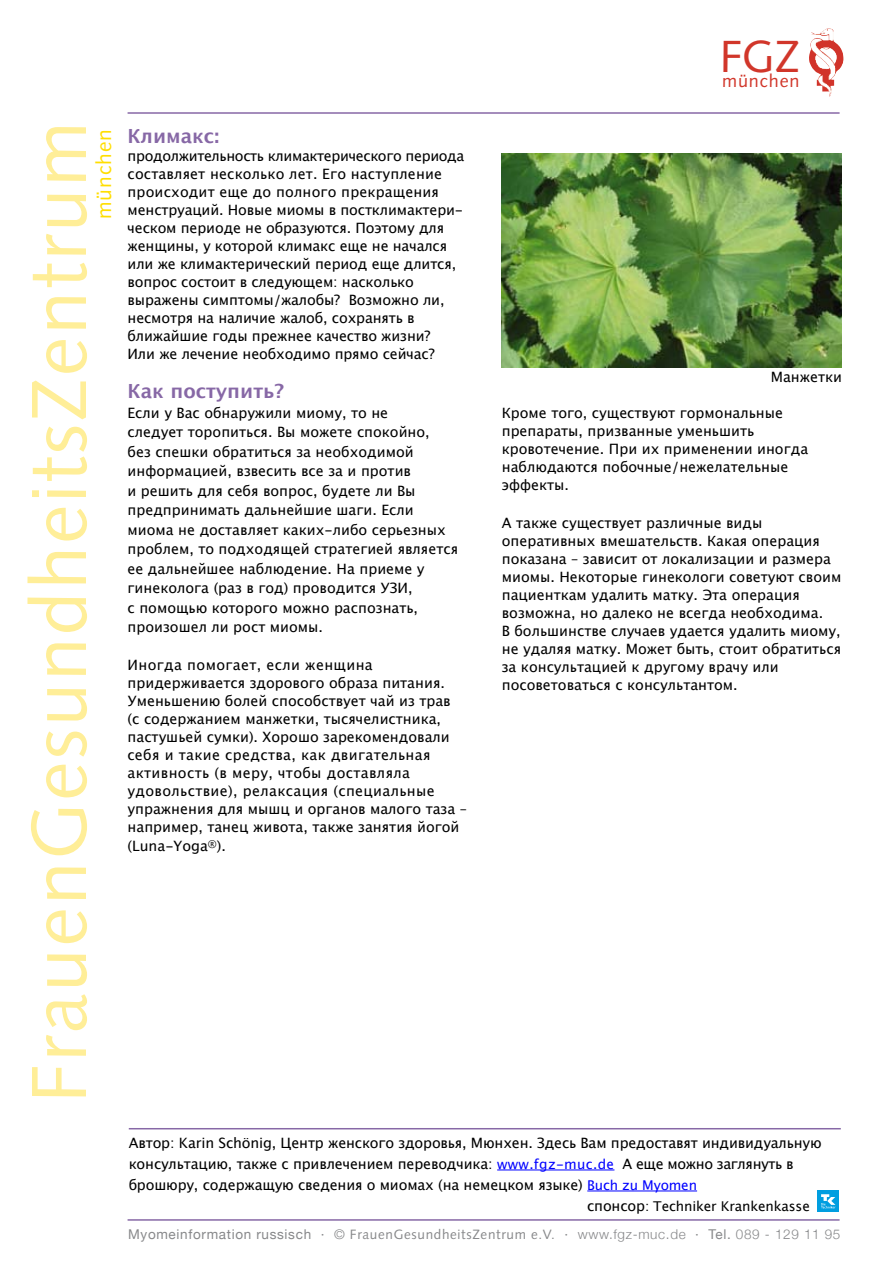
<style>
.page{position:relative;width:893px;height:1263px;background:#fff}
.page>*{position:absolute;margin:0;border:0;box-sizing:border-box;transform-origin:0 0}
.t1{font:78px "Syntax";letter-spacing:.03em;color:#ffee98}
.t2{font:45px "Syntax";color:#d1362a}
.t3{font:21px "Syntax";letter-spacing:.05em;color:#ffde00}
.t4{font:700 19.5px "Lucida Grande";color:#8768a6}
.t5{font:18px "Syntax";letter-spacing:.05em;color:#d1362a}
.t6{font:14.25px/18px "Lucida Grande";color:#000}
.t7{font:13.5px "Helvetica Neue";letter-spacing:.05em;color:#87888a}
.t8{font:13.5px "Lucida Grande";letter-spacing:-.01em;color:#000}
.s1{font-size:13.5px;color:#00f}
.s2{font-family:"Helvetica";color:#fff}
.s3{font-size:14.25px}
.s4{font-weight:300}
.s5{font-family:"Syntax"}
</style>
<div class="page">
<img style="left:502px;top:154px;width:340px;height:213px">
<img style="left:809px;top:28px;width:34px;height:69px">
<hr style="left:128px;top:1219px;width:712px;height:2px;background:#8768a6">
<hr style="left:129px;top:1128px;width:712px;height:1px;background:#8768a6">
<hr style="left:497px;top:1169px;width:117px;height:1px;background:#00f">
<hr style="left:587px;top:1190px;width:110px;height:1px;background:#00f">
<div style="left:817px;top:1191px;width:22px;height:21px;background:#009ee0"></div>
<svg style="left:821px;top:1194px;width:14px;height:14px"></svg>
<hr style="left:128px;top:112px;width:712px;height:2px;background:#8768a6">
<h1 class="t1" style="left:13px;top:1062px;width:942px;rotate:-90deg">rauenGesundheitsZentrum</h1>
<h3 class="t3" style="left:92px;top:219px;width:92px;rotate:-90deg">münchen</h3>
<h3 class="t4" style="left:128px;top:125px;width:93px">Климакс:</h3>
<p class="t6" style="left:128px;top:147px;width:338px">продолжительность климактерического периода составляет несколько лет. Его наступление происходит еще до полного прекращения менструаций. Новые миомы в постклимактери&shy;ческом периоде не образуются. Поэтому для женщины, у которой климакс еще не начался или же климактерический период еще длится, вопрос состоит в следующем: насколько выражены симптомы/жалобы? Возможно ли, несмотря на наличие жалоб, сохранять в ближайшие годы прежнее качество жизни?<br>Или же лечение необходимо прямо сейчас?</p>
<h3 class="t4" style="left:128px;top:380px;width:158px">Как поступить?</h3>
<p class="t6" style="left:128px;top:403px;width:332px;line-height:19.5px">Если у Вас обнаружили миому, то не<br>следует торопиться. Вы можете спокойно,<br>без спешки обратиться за необходимой информацией, взвесить все за и против<br>и решить для себя вопрос, будете ли Вы предпринимать дальнейшие шаги. Если миома не доставляет каких-либо серьезных проблем, то подходящей стратегией является ее дальнейшее наблюдение. На приеме у гинеколога (раз в год) проводится УЗИ,<br>с помощью которого можно распознать, произошел ли рост миомы.</p>
<p class="t6" style="left:128px;top:656px;width:341px">Иногда помогает, если женщина придерживается здорового образа питания.<br>Уменьшению болей способствует чай из трав<br>(с содержанием манжетки, тысячелистника, пастушьей сумки). Хорошо зарекомендовали себя и такие средства, как двигательная активность (в меру, чтобы доставляла удовольствие), релаксация (специальные упражнения для мышц и органов малого таза – например, танец живота, также занятия йогой</p>
<p class="t6" style="left:128px;top:837px;width:100px">(Luna-Yoga<sup>®</sup>).</p>
<h2 class="t2" style="left:720px;top:30px;width:82px">FGZ</h2>
<p class="t5" style="left:722px;top:70px;width:79px">münchen</p>
<p class="t6" style="left:771px;top:368px;width:73px">Манжетки</p>
<p class="t6" style="left:502px;top:404px;width:308px">Кроме того, существуют гормональные препараты, призванные уменьшить кровотечение. При их применении иногда наблюдаются побочные/нежелательные эффекты.</p>
<p class="t6" style="left:502px;top:514px;width:341px">А также существует различные виды оперативных вмешательств. Какая операция показана – зависит от локализации и размера миомы. Некоторые гинекологи советуют своим пациенткам удалить матку. Эта операция возможна, но далеко не всегда необходима.<br>В большинстве случаев удается удалить миому, не удаляя матку. Может быть, стоит обратиться за консультацией к другому врачу или посоветоваться с консультантом.</p>
<p class="t6" style="left:129px;top:1132px;width:694px;line-height:21px">Автор: Karin Schönig, Центр женского здоровья, Мюнхен. Здесь Вам предоставят индивидуальную консультацию, также с привлечением переводчика: <span class="s1">www.fgz-muc.de</span><span class="s2">0</span>А еще можно заглянуть в брошюру, содержащую сведения о миомах (на немецком языке) <span class="s1">Buch zu Myomen</span></p>
<p class="t8" style="left:587px;top:1198px;width:224px"><span class="s3">спонсор</span>: Techniker Krankenkasse</p>
<p class="t7" style="left:128px;top:1226px;width:714px">Myomeinformation russisch · <span class="s4">©</span> <span class="s5">FrauenGesundheitsZentrum e.V.</span> · <span class="s4">www.fgz-muc.de</span> · Tel. <span class="s4">089 - 129 11 95</span></p>
</div>
